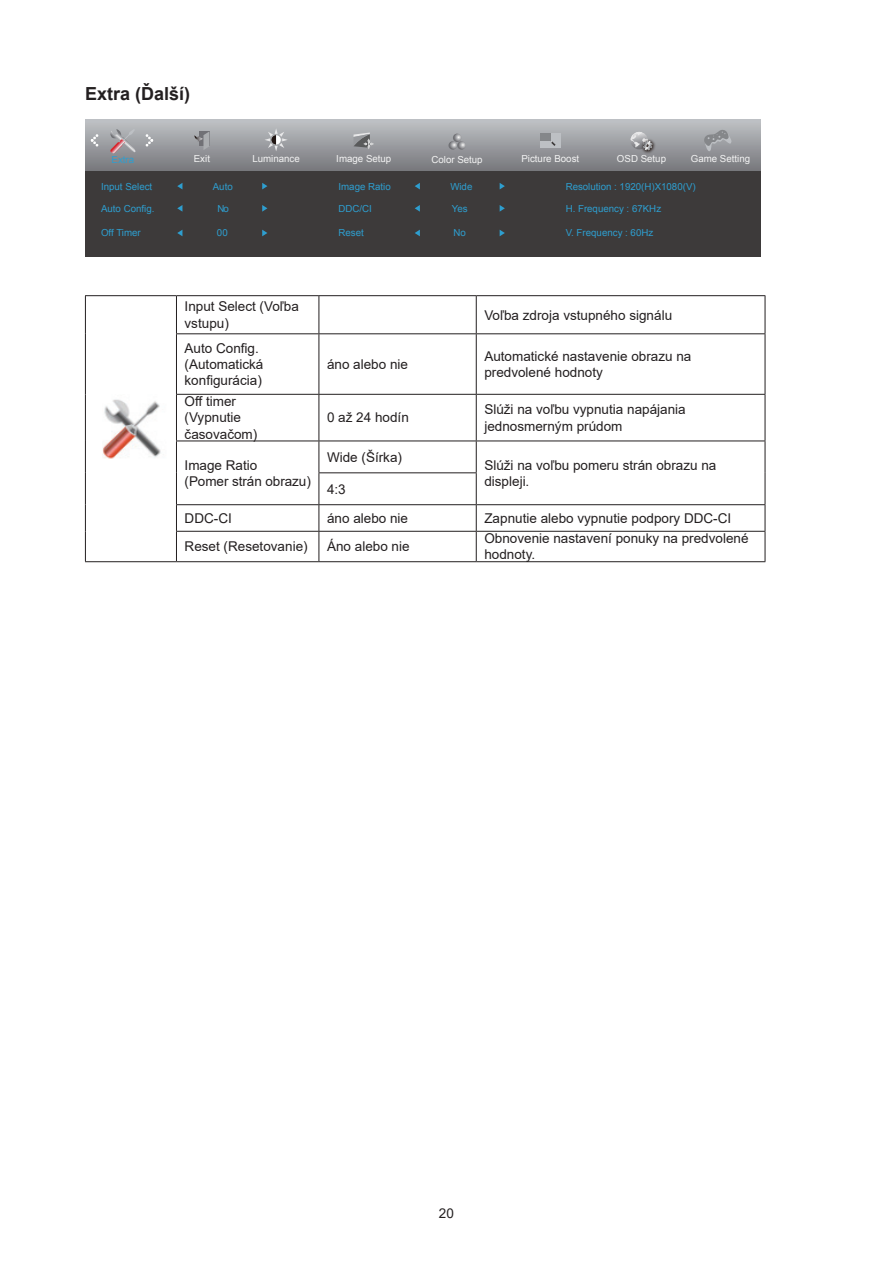
<style>
.page{position:relative;width:893px;height:1263px;background:#fff}
.page>*{position:absolute;margin:0;border:0;box-sizing:border-box;transform-origin:0 0}
.t1{font:700 18px "Arial";color:#231f20}
.t2{font:13.5px/16.2px "Arial";color:#231f20}
.t3{font:9.75px "Arial";color:#2e9ecf}
.t4{font:9.75px "Arial";color:#f3f3f3}
</style>
<div class="page">
<svg style="left:85px;top:119px;width:675px;height:52px;background:#9a9ca0"></svg>
<div style="left:85px;top:171px;width:675px;height:86px;background:#3d3a3a"></div>
<svg style="left:91px;top:134px;width:7px;height:13px"></svg>
<svg style="left:146px;top:134px;width:7px;height:13px"></svg>
<div style="left:540px;top:133px;width:21px;height:15px;background:#bdc0c4"></div>
<div style="left:540px;top:133px;width:10px;height:8px;background:#85878a"></div>
<svg style="left:551px;top:141px;width:5px;height:5px"></svg>
<img style="left:640px;top:138px;width:17px;height:17px">
<svg style="left:630px;top:132px;width:23px;height:18px"></svg>
<svg style="left:194px;top:131px;width:15px;height:19px"></svg>
<svg style="left:265px;top:128px;width:23px;height:23px"></svg>
<svg style="left:354px;top:133px;width:20px;height:16px"></svg>
<svg style="left:448px;top:134px;width:18px;height:16px"></svg>
<svg style="left:177px;top:230px;width:5px;height:6px"></svg>
<svg style="left:262px;top:230px;width:5px;height:6px"></svg>
<svg style="left:177px;top:183px;width:5px;height:6px"></svg>
<svg style="left:262px;top:183px;width:5px;height:6px"></svg>
<svg style="left:177px;top:205px;width:5px;height:7px"></svg>
<svg style="left:262px;top:205px;width:5px;height:7px"></svg>
<svg style="left:415px;top:230px;width:5px;height:6px"></svg>
<svg style="left:500px;top:230px;width:5px;height:6px"></svg>
<svg style="left:415px;top:183px;width:5px;height:6px"></svg>
<svg style="left:500px;top:183px;width:5px;height:6px"></svg>
<svg style="left:415px;top:205px;width:5px;height:7px"></svg>
<svg style="left:500px;top:205px;width:5px;height:7px"></svg>
<svg style="left:109px;top:129px;width:29px;height:25px"></svg>
<svg style="left:704px;top:130px;width:27px;height:21px"></svg>
<hr style="left:85px;top:295px;width:91px;height:1px;background:#231f20">
<hr style="left:85px;top:296px;width:1px;height:38px;background:#231f20">
<hr style="left:176px;top:295px;width:143px;height:1px;background:#231f20">
<hr style="left:176px;top:296px;width:1px;height:37px;background:#231f20">
<hr style="left:319px;top:295px;width:157px;height:1px;background:#231f20">
<hr style="left:319px;top:296px;width:1px;height:37px;background:#231f20">
<hr style="left:476px;top:295px;width:289px;height:1px;background:#231f20">
<hr style="left:476px;top:296px;width:1px;height:37px;background:#231f20">
<hr style="left:765px;top:296px;width:1px;height:37px;background:#231f20">
<hr style="left:85px;top:334px;width:1px;height:60px;background:#231f20">
<hr style="left:176px;top:333px;width:143px;height:1px;background:#231f20">
<hr style="left:176px;top:334px;width:1px;height:60px;background:#231f20">
<hr style="left:319px;top:333px;width:157px;height:1px;background:#231f20">
<hr style="left:319px;top:334px;width:1px;height:60px;background:#231f20">
<hr style="left:476px;top:333px;width:289px;height:1px;background:#231f20">
<hr style="left:476px;top:334px;width:1px;height:60px;background:#231f20">
<hr style="left:765px;top:334px;width:1px;height:60px;background:#231f20">
<hr style="left:85px;top:394px;width:1px;height:47px;background:#231f20">
<hr style="left:176px;top:394px;width:143px;height:1px;background:#231f20">
<hr style="left:176px;top:395px;width:1px;height:46px;background:#231f20">
<hr style="left:319px;top:394px;width:157px;height:1px;background:#231f20">
<hr style="left:319px;top:395px;width:1px;height:46px;background:#231f20">
<hr style="left:476px;top:394px;width:289px;height:1px;background:#231f20">
<hr style="left:476px;top:395px;width:1px;height:46px;background:#231f20">
<hr style="left:765px;top:395px;width:1px;height:46px;background:#231f20">
<hr style="left:85px;top:441px;width:1px;height:32px;background:#231f20">
<hr style="left:176px;top:441px;width:143px;height:1px;background:#231f20">
<hr style="left:176px;top:441px;width:1px;height:32px;background:#231f20">
<hr style="left:319px;top:441px;width:157px;height:1px;background:#231f20">
<hr style="left:319px;top:441px;width:1px;height:31px;background:#231f20">
<hr style="left:476px;top:441px;width:289px;height:1px;background:#231f20">
<hr style="left:476px;top:441px;width:1px;height:31px;background:#231f20">
<hr style="left:765px;top:441px;width:1px;height:32px;background:#231f20">
<hr style="left:85px;top:473px;width:1px;height:32px;background:#231f20">
<hr style="left:176px;top:473px;width:1px;height:31px;background:#231f20">
<hr style="left:319px;top:472px;width:158px;height:1px;background:#231f20">
<hr style="left:319px;top:473px;width:1px;height:31px;background:#231f20">
<hr style="left:476px;top:473px;width:1px;height:31px;background:#231f20">
<hr style="left:765px;top:473px;width:1px;height:31px;background:#231f20">
<svg style="left:85px;top:505px;width:1px;height:26px"></svg>
<hr style="left:176px;top:504px;width:143px;height:1px;background:#231f20">
<hr style="left:319px;top:504px;width:157px;height:1px;background:#231f20">
<hr style="left:476px;top:504px;width:289px;height:1px;background:#231f20">
<hr style="left:85px;top:531px;width:1px;height:30px;background:#231f20">
<hr style="left:176px;top:531px;width:143px;height:1px;background:#231f20">
<svg style="left:176px;top:505px;width:1px;height:56px"></svg>
<hr style="left:319px;top:531px;width:157px;height:1px;background:#231f20">
<svg style="left:319px;top:505px;width:1px;height:56px"></svg>
<hr style="left:476px;top:531px;width:289px;height:1px;background:#231f20">
<svg style="left:476px;top:505px;width:1px;height:56px"></svg>
<svg style="left:765px;top:505px;width:1px;height:56px"></svg>
<hr style="left:85px;top:561px;width:91px;height:1px;background:#231f20">
<hr style="left:176px;top:561px;width:143px;height:1px;background:#231f20">
<hr style="left:319px;top:561px;width:157px;height:1px;background:#231f20">
<hr style="left:476px;top:561px;width:289px;height:1px;background:#231f20">
<img style="left:102px;top:399px;width:59px;height:60px">
<h1 class="t1" style="left:85px;top:81px;width:107px">Extra (Ďalší)</h1>
<p class="t3" style="left:112px;top:153px;width:24px">Extra</p>
<p class="t4" style="left:691px;top:152px;width:61px">Game Setting</p>
<p class="t4" style="left:194px;top:152px;width:18px">Exit</p>
<p class="t4" style="left:252px;top:153px;width:49px">Luminance</p>
<p class="t4" style="left:336px;top:153px;width:57px">Image Setup</p>
<p class="t4" style="left:431px;top:153px;width:53px">Color Setup</p>
<p class="t4" style="left:521px;top:152px;width:59px">Picture Boost</p>
<p class="t4" style="left:617px;top:152px;width:51px">OSD Setup</p>
<p class="t3" style="left:101px;top:180px;width:53px">Input Select</p>
<p class="t3" style="left:213px;top:180px;width:21px">Auto</p>
<p class="t3" style="left:101px;top:202px;width:55px">Auto Config.</p>
<p class="t3" style="left:217px;top:202px;width:13px">No</p>
<p class="t3" style="left:101px;top:227px;width:41px">Off Timer</p>
<p class="t3" style="left:217px;top:227px;width:12px">00</p>
<p class="t3" style="left:338px;top:180px;width:54px">Image Ratio</p>
<p class="t3" style="left:450px;top:180px;width:24px">Wide</p>
<p class="t3" style="left:338px;top:202px;width:35px">DDC/CI</p>
<p class="t3" style="left:452px;top:202px;width:17px">Yes</p>
<p class="t3" style="left:338px;top:227px;width:27px">Reset</p>
<p class="t3" style="left:454px;top:227px;width:14px">No</p>
<p class="t3" style="left:566px;top:180px;width:132px">Resolution : 1920(H)X1080(V)</p>
<p class="t3" style="left:566px;top:202px;width:97px">H. Frequency : 67KHz</p>
<p class="t3" style="left:566px;top:227px;width:89px">V. Frequency : 60Hz</p>
<p class="t2" style="left:185px;top:299px;width:116px">Input Select (Voľba vstupu)</p>
<p class="t2" style="left:484px;top:307px;width:189px">Voľba zdroja vstupného signálu</p>
<p class="t2" style="left:185px;top:340px;width:80px">Auto Config. (Automatická konfigurácia)</p>
<p class="t2" style="left:327px;top:356px;width:83px">áno alebo nie</p>
<p class="t2" style="left:484px;top:348px;width:209px">Automatické nastavenie obrazu na predvolené hodnoty</p>
<p class="t2" style="left:185px;top:393px;width:74px">Off timer (Vypnutie časovačom)</p>
<p class="t2" style="left:185px;top:457px;width:128px">Image Ratio<br>(Pomer strán obrazu)</p>
<p class="t2" style="left:327px;top:409px;width:83px">0 až 24 hodín</p>
<p class="t2" style="left:484px;top:401px;width:203px">Slúži na voľbu vypnutia napájania jednosmerným prúdom</p>
<p class="t2" style="left:327px;top:449px;width:77px">Wide (Šírka)</p>
<p class="t2" style="left:327px;top:481px;width:20px">4:3</p>
<p class="t2" style="left:484px;top:457px;width:234px">Slúži na voľbu pomeru strán obrazu na displeji.</p>
<p class="t2" style="left:185px;top:510px;width:49px">DDC-CI</p>
<p class="t2" style="left:327px;top:510px;width:83px">áno alebo nie</p>
<p class="t2" style="left:484px;top:510px;width:248px">Zapnutie alebo vypnutie podpory DDC-CI</p>
<p class="t2" style="left:185px;top:538px;width:125px">Reset (Resetovanie)</p>
<p class="t2" style="left:327px;top:538px;width:84px">Áno alebo nie</p>
<p class="t2" style="left:484px;top:530px;width:266px">Obnovenie nastavení ponuky na predvolené hodnoty.</p>
<p class="t2" style="left:439px;top:1205px;width:17px">20</p>
</div>
